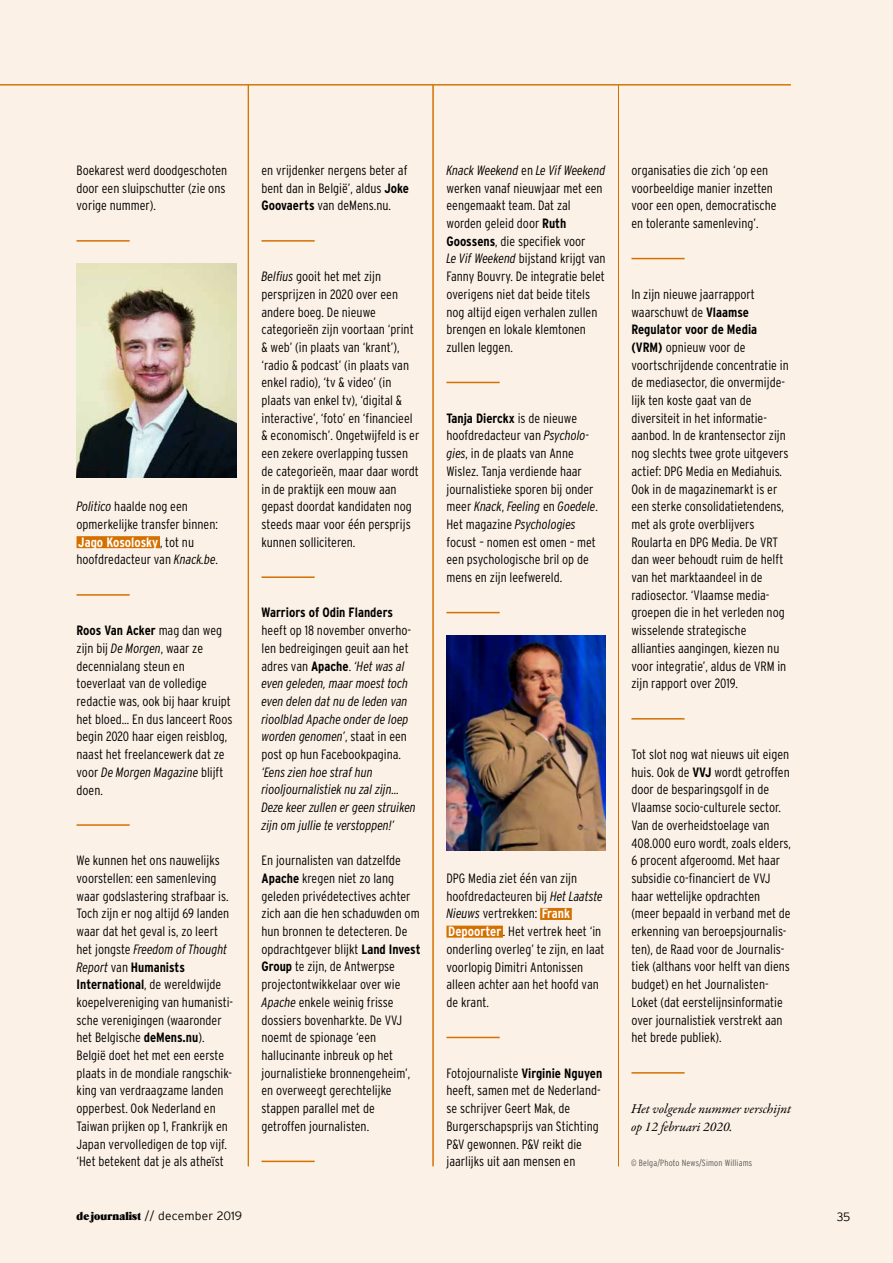
<style>
.page{position:relative;width:893px;height:1263px;background:#fcf1e6}
.page>*{position:absolute;margin:0;border:0;box-sizing:border-box;transform-origin:0 0}
.t1{font:300 13.5px/17.7px "Interstate Condensed";color:#000}
.t2{font:italic 300 13.5px/17.7px "Interstate Condensed";color:#000}
.t3{font:italic 13.5px/17.7px "Garamond Premr Pro";color:#000}
.t4{font:700 13.5px "Interstate Condensed";color:#000}
.t5{font:300 12px "Interstate";letter-spacing:.02em;color:#000}
.t6{font:300 condensed 9px "Interstate";letter-spacing:.02em;color:#575756}
.s1{font-style:italic}
.s2{font-weight:700;color:#fff}
.s3{font-weight:700}
.s4{font-style:normal}
.s5{font-weight:700;font-style:normal}
.s6{font-family:"Caslon Black SH";font-weight:400}
</style>
<div class="page">
<hr style="left:77px;top:240px;width:53px;height:2px;background:#d47000">
<div style="left:77px;top:536px;width:83px;height:12px;background:#d47000"></div>
<hr style="left:77px;top:594px;width:53px;height:2px;background:#d47000">
<hr style="left:77px;top:824px;width:53px;height:2px;background:#d47000">
<hr style="left:261px;top:240px;width:54px;height:2px;background:#d47000">
<hr style="left:261px;top:576px;width:54px;height:2px;background:#d47000">
<hr style="left:261px;top:1160px;width:54px;height:2px;background:#d47000">
<hr style="left:446px;top:382px;width:54px;height:1px;background:#d47000">
<hr style="left:446px;top:612px;width:54px;height:1px;background:#d47000">
<div style="left:540px;top:908px;width:32px;height:12px;background:#d47000"></div>
<div style="left:446px;top:926px;width:57px;height:12px;background:#d47000"></div>
<hr style="left:446px;top:1037px;width:54px;height:1px;background:#d47000">
<hr style="left:631px;top:258px;width:54px;height:1px;background:#d47000">
<hr style="left:631px;top:718px;width:54px;height:1px;background:#d47000">
<hr style="left:631px;top:1072px;width:54px;height:1px;background:#d47000">
<hr style="left:248px;top:85px;width:1px;height:1081px;background:#d47000">
<hr style="left:0;top:85px;width:791px;height:1px;background:#d47000">
<hr style="left:433px;top:85px;width:1px;height:1081px;background:#d47000">
<hr style="left:618px;top:85px;width:1px;height:1081px;background:#d47000">
<img style="left:446px;top:635px;width:160px;height:215px">
<img style="left:77px;top:263px;width:159px;height:215px">
<p class="t1" style="left:77px;top:161px;width:152px">Boekarest werd doodgeschoten door een sluipschutter (zie ons vorige nummer).</p>
<p class="t1" style="left:77px;top:498px;width:143px"><span class="s1">Politico</span> haalde nog een opmerkelijke transfer binnen:<br><span class="s2">Jago Kosolosky</span> , tot nu hoofdredacteur van <span class="s1">Knack.be</span>.</p>
<p class="t1" style="left:77px;top:621px;width:157px"><span class="s3">Roos Van Acker</span> mag dan weg zijn bij <span class="s1">De Morgen</span>, waar ze decennialang steun en toeverlaat van de volledige redactie was, ook bij haar kruipt het bloed… En dus lanceert Roos begin 2020 haar eigen reisblog, naast het freelancewerk dat ze voor <span class="s1">De Morgen Magazine</span> blijft doen.</p>
<p class="t1" style="left:77px;top:851px;width:158px">We kunnen het ons nauwelijks voorstellen: een samenleving waar godslastering strafbaar is.<br>Toch zijn er nog altijd 69 landen waar dat het geval is, zo leert het jongste <span class="s1">Freedom of Thought<br>Report</span> van <span class="s3">Humanists<br>International</span>, de wereldwijde koepelvereniging van humanisti&shy;sche verenigingen (waaronder het Belgische <span class="s3">deMens.nu</span>).<br>België doet het met een eerste plaats in de mondiale rangschik&shy;king van verdraagzame landen opperbest. Ook Nederland en<br>Taiwan prijken op 1, Frankrijk en<br>Japan vervolledigen de top vijf. ‘Het betekent dat je als atheïst</p>
<p class="t1" style="left:261px;top:161px;width:149px">en vrijdenker nergens beter af bent dan in België’, aldus <span class="s3">Joke<br>Goovaerts</span> van deMens.nu.</p>
<p class="t1" style="left:261px;top:267px;width:159px"><span class="s1">Belfius</span> gooit het met zijn persprijzen in 2020 over een andere boeg. De nieuwe categorieën zijn voortaan ‘print &amp; web’ (in plaats van ‘krant’), ‘radio &amp; podcast’ (in plaats van enkel radio), ‘tv &amp; video’ (in plaats van enkel tv), ‘digital &amp; interactive’, ‘foto’ en ‘financieel &amp; economisch’. Ongetwijfeld is er een zekere overlapping tussen de categorieën, maar daar wordt in de praktijk een mouw aan gepast doordat kandidaten nog steeds maar voor één persprijs kunnen solliciteren.</p>
<p class="t4" style="left:261px;top:605px;width:133px">Warriors of Odin Flanders</p>
<p class="t2" style="left:261px;top:621px;width:151px"><span class="s4">heeft op 18 november onverho&shy;len bedreigingen geuit aan het adres van</span> <span class="s5">Apache</span><span class="s4">.</span> ‘Het was al even geleden, maar moest toch even delen dat nu de leden van rioolblad Apache onder de loep worden genomen’<span class="s4">, staat in een post op hun Facebookpagina.</span></p>
<p class="t2" style="left:261px;top:763px;width:156px">‘Eens zien hoe straf hun riooljournalistiek nu zal zijn…<br>Deze keer zullen er geen struiken zijn om jullie te verstoppen!’</p>
<p class="t1" style="left:261px;top:851px;width:161px">En journalisten van datzelfde<br><span class="s3">Apache</span> kregen niet zo lang geleden privédetectives achter zich aan die hen schaduwden om hun bronnen te detecteren. De opdrachtgever blijkt <span class="s3">Land Invest<br>Group</span> te zijn, de Antwerpse projectontwikkelaar over wie<br><span class="s1">Apache</span> enkele weinig frisse dossiers bovenharkte. De VVJ noemt de spionage ‘een hallucinante inbreuk op het journalistieke bronnengeheim’, en overweegt gerechtelijke stappen parallel met de getroffen journalisten.</p>
<p class="t1" style="left:446px;top:161px;width:161px"><span class="s1">Knack Weekend</span> en <span class="s1">Le Vif Weekend </span>werken vanaf nieuwjaar met een eengemaakt team. Dat zal worden geleid door <span class="s3">Ruth<br>Goossens</span>, die specifiek voor<br><span class="s1">Le Vif Weekend</span> bijstand krijgt van<br>Fanny Bouvry. De integratie belet overigens niet dat beide titels nog altijd eigen verhalen zullen brengen en lokale klemtonen zullen leggen.</p>
<p class="t1" style="left:446px;top:409px;width:153px"><span class="s3">Tanja Dierckx</span> is de nieuwe hoofdredacteur van <span class="s1">Psycholo&shy;gies</span>, in de plaats van Anne<br>Wislez. Tanja verdiende haar journalistieke sporen bij onder meer <span class="s1">Knack</span>, <span class="s1">Feeling</span> en <span class="s1">Goedele</span>.<br>Het magazine <span class="s1">Psychologies </span>focust – nomen est omen – met een psychologische bril op de mens en zijn leefwereld.</p>
<p class="t1" style="left:446px;top:869px;width:160px">DPG Media ziet één van zijn hoofdredacteuren bij <span class="s1">Het Laatste<br>Nieuws</span> vertrekken: <span class="s2">Frank<br>Depoorter</span>. Het vertrek heet ‘in onderling overleg’ te zijn, en laat voorlopig Dimitri Antonissen alleen achter aan het hoofd van de krant.</p>
<p class="t1" style="left:446px;top:1064px;width:157px">Fotojournaliste <span class="s3">Virginie Nguyen </span>heeft, samen met de Nederland&shy;se schrijver Geert Mak, de<br>Burgerschapsprijs van Stichting<br>P&amp;V gewonnen. P&amp;V reikt die jaarlijks uit aan mensen en</p>
<p class="t1" style="left:631px;top:161px;width:147px">organisaties die zich ‘op een voorbeeldige manier inzetten voor een open, democratische en tolerante samenleving’.</p>
<p class="t1" style="left:631px;top:285px;width:159px">In zijn nieuwe jaarrapport waarschuwt de <span class="s3">Vlaamse<br>Regulator voor de Media (VRM)</span> opnieuw voor de voortschrijdende concentratie in de mediasector, die onvermijde&shy;lijk ten koste gaat van de diversiteit in het informatie&shy;aanbod. In de krantensector zijn nog slechts twee grote uitgevers actief: DPG Media en Mediahuis.<br>Ook in de magazinemarkt is er een sterke consolidatietendens, met als grote overblijvers<br>Roularta en DPG Media. De VRT dan weer behoudt ruim de helft van het marktaandeel in de radiosector. ‘Vlaamse media&shy;groepen die in het verleden nog wisselende strategische allianties aangingen, kiezen nu voor integratie’, aldus de VRM in zijn rapport over 2019.</p>
<p class="t1" style="left:631px;top:745px;width:161px">Tot slot nog wat nieuws uit eigen huis. Ook de <span class="s3">VVJ</span> wordt getroffen door de besparingsgolf in de<br>Vlaamse socio-culturele sector.<br>Van de overheidstoelage van<br>408.000 euro wordt, zoals elders,<br>6 procent afgeroomd. Met haar subsidie co-financiert de VVJ haar wettelijke opdrachten (meer bepaald in verband met de erkenning van beroepsjournalis&shy;ten), de Raad voor de Journalis&shy;tiek (althans voor helft van diens budget) en het Journalisten-<br>Loket (dat eerstelijnsinformatie over journalistiek verstrekt aan het brede publiek).</p>
<p class="t3" style="left:631px;top:1101px;width:162px">Het volgende nummer verschijnt op 12 februari 2020.</p>
<p class="t6" style="left:631px;top:1157px;width:123px">© Belga/Photo News/Simon Williams</p>
<p class="t5" style="left:77px;top:1209px;width:167px"><span class="s6">de journalist</span> // december 2019</p>
<p class="t5" style="left:837px;top:1210px;width:15px">35</p>
</div>
